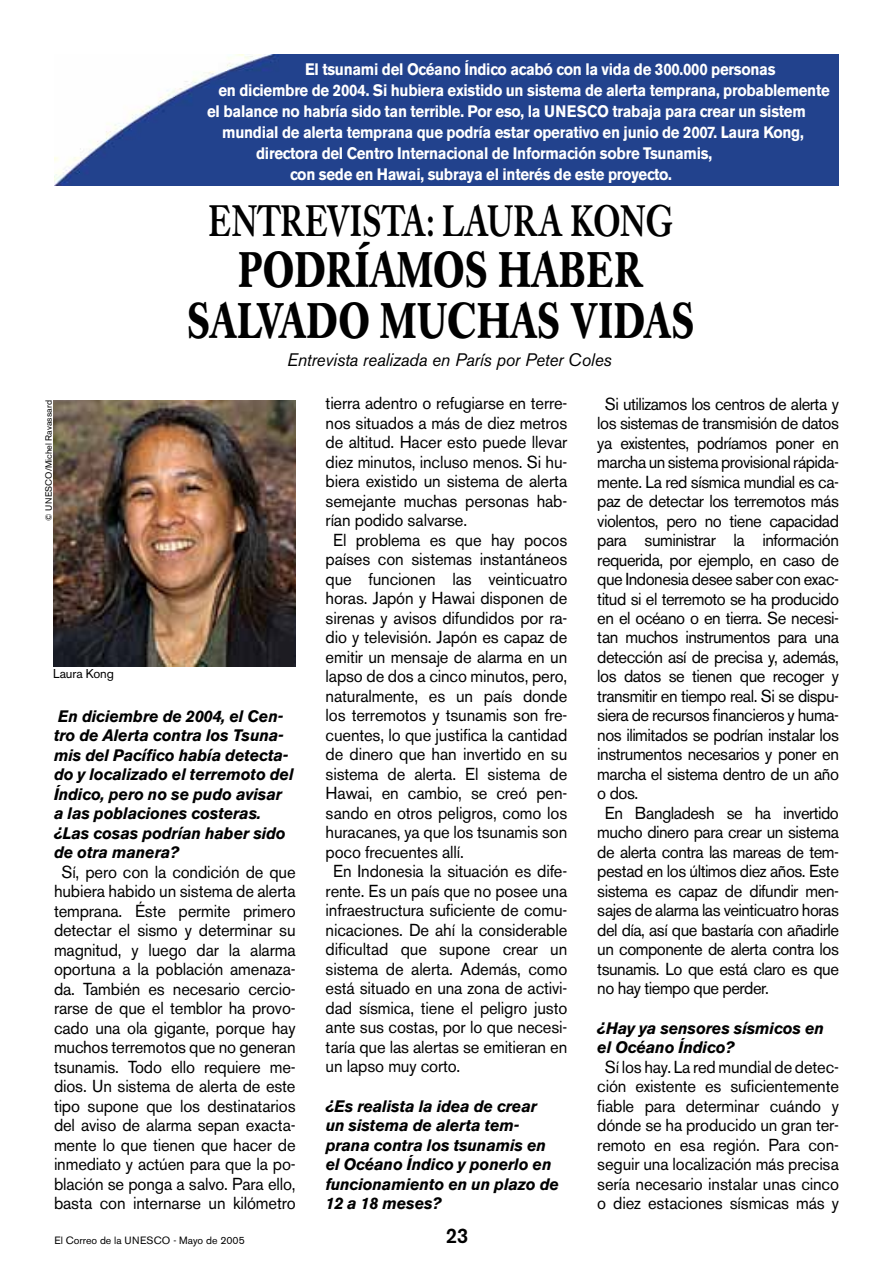
<style>
.page{position:relative;width:893px;height:1263px;background:#fff}
.page>*{position:absolute;margin:0;border:0;box-sizing:border-box;transform-origin:0 0}
.t1{font:700 49.5px/51px "Caslon Book BE";letter-spacing:.01em;color:#000;text-align:center;scale:.75 1}
.t2{font:500 43.5px "Caslon Book BE";letter-spacing:.01em;color:#000;scale:.75 1}
.t3{font:500 21px "Akzidenz Grotesk BE";color:#000;scale:.96 1}
.t4{font:italic 18px "Akzidenz Grotesk BE";letter-spacing:-.01em;color:#000;scale:.96 1}
.t5{font:17.25px/19.5px "Akzidenz Grotesk BE";letter-spacing:-.01em;color:#000;text-align:center;scale:.96 1}
.t6{font:17.25px "Akzidenz Grotesk BE";letter-spacing:-.03em;color:#000;scale:.96 1}
.t7{font:700 16.5px "Akzidenz Grotesk BE";letter-spacing:-.02em;color:#fff;scale:.91 1}
.t8{font:italic 700 16.5px/19.5px "Akzidenz Grotesk BE";letter-spacing:-.01em;color:#000;scale:.96 1}
.t9{font:12.75px "Akzidenz Grotesk BE";letter-spacing:-.01em;color:#000}
.t10{font:10.5px "Akzidenz Grotesk BE";color:#000}
.t11{font:9px "Akzidenz Grotesk BE";color:#000}
</style>
<div class="page">
<img style="left:54px;top:54px;width:785px;height:132px">
<img style="left:53px;top:400px;width:243px;height:266px">
<p class="t7" style="left:305px;top:59px;width:518px">El tsunami del Océano Índico acabó con la vida de 300.000 personas</p>
<p class="t7" style="left:218px;top:80px;width:673px">en diciembre de 2004. Si hubiera existido un sistema de alerta temprana, probablemente</p>
<p class="t7" style="left:207px;top:101px;width:383px">el balance no habría sido tan terrible. Por eso, la UNESCO</p>
<p class="t7" style="left:612px;top:101px;width:214px">trabaja para crear un sistem</p>
<p class="t7" style="left:222px;top:122px;width:641px">mundial de alerta temprana que podría estar operativo en junio de 2007. Laura Kong,</p>
<p class="t7" style="left:256px;top:143px;width:503px">directora del Centro Internacional de Información sobre Tsunamis,</p>
<p class="t7" style="left:290px;top:164px;width:421px">con sede en Hawai, subraya el interés de este proyecto.</p>
<h2 class="t2" style="left:209px;top:196px;width:619px">ENTREVISTA: LAURA KONG</h2>
<h1 class="t1" style="left:188px;top:246px;width:673px">PODRÍAMOS HABER<br>SALVADO MUCHAS VI DAS</h1>
<p class="t4" style="left:287px;top:349px;width:340px">Entrevista realizada en París por Peter Coles</p>
<p class="t11" style="left:43px;top:521px;width:122px;rotate:-90deg">© UNESCO/Michel Ravassard</p>
<p class="t9" style="left:53px;top:666px;width:62px">Laura Kong</p>
<p class="t8" style="left:54px;top:706px;width:251px">En diciembre de 2004, el Cen&shy;tro de Alerta contra los Tsuna&shy;mis del Pacífico había detecta&shy;do y localizado el terremoto del<br>Índico, pero no se pudo avisar a las poblaciones costeras. ¿Las cosas podrían haber sido de otra manera?</p>
<p class="t5" style="left:54px;top:862px;width:253px">Sí, pero con la condición de que hubiera habido un sistema de alerta temprana. Éste permite primero detectar el sismo y determinar su magnitud, y luego dar la alarma oportuna a la población amenaza&shy;da. También es necesario cercio&shy;rarse de que el temblor ha provo&shy;cado una ola gigante, porque hay muchos terremotos que no generan tsunamis. Todo ello requiere me&shy;dios. Un sistema de alerta de este tipo supone que los destinatarios del aviso de alarma sepan exacta&shy;mente lo que tienen que hacer de inmediato y actúen para que la po&shy;blación se ponga a salvo. Para ello, basta con internarse un kilómetro</p>
<p class="t5" style="left:326px;top:394px;width:253px">tierra adentro o refugiarse en terre-</p>
<p class="t5" style="left:326px;top:413px;width:253px">nos situados a más de diez metros</p>
<p class="t5" style="left:326px;top:433px;width:253px">de altitud. Hacer esto puede llevar</p>
<p class="t5" style="left:326px;top:452px;width:253px">diez minutos, incluso menos. Si hu-</p>
<p class="t5" style="left:326px;top:472px;width:253px">biera existido un sistema de alerta</p>
<p class="t5" style="left:326px;top:491px;width:253px">semejante muchas personas hab-</p>
<p class="t5" style="left:326px;top:511px;width:149px">rían podido salvarse.</p>
<p class="t5" style="left:333px;top:530px;width:245px">El problema es que hay pocos</p>
<p class="t5" style="left:326px;top:550px;width:253px">países con sistemas instantáneos</p>
<p class="t5" style="left:326px;top:569px;width:253px">que funcionen las veinticuatro</p>
<p class="t5" style="left:326px;top:589px;width:253px">horas. Japón y Hawai disponen de</p>
<p class="t5" style="left:326px;top:608px;width:253px">sirenas y avisos difundidos por ra-</p>
<p class="t5" style="left:326px;top:628px;width:253px">dio y televisión. Japón es capaz de</p>
<p class="t5" style="left:326px;top:647px;width:253px">emitir un mensaje de alarma en un</p>
<p class="t5" style="left:326px;top:667px;width:253px">lapso de dos a cinco minutos, pero,</p>
<p class="t5" style="left:326px;top:686px;width:253px">naturalmente, es un país donde</p>
<p class="t5" style="left:326px;top:706px;width:253px">los terremotos y tsunamis son fre-</p>
<p class="t5" style="left:326px;top:725px;width:253px">cuentes, lo que justifica la cantidad</p>
<p class="t5" style="left:326px;top:744px;width:253px">de dinero que han invertido en su</p>
<p class="t5" style="left:326px;top:764px;width:253px">sistema de alerta. El sistema de</p>
<p class="t5" style="left:326px;top:783px;width:253px">Hawai, en cambio, se creó pen-</p>
<p class="t5" style="left:326px;top:803px;width:253px">sando en otros peligros, como los</p>
<p class="t5" style="left:326px;top:822px;width:253px">huracanes, ya que los tsunamis son</p>
<p class="t5" style="left:326px;top:842px;width:145px">poco frecuentes allí.</p>
<p class="t5" style="left:333px;top:861px;width:245px">En Indonesia la situación es dife-</p>
<p class="t5" style="left:326px;top:881px;width:253px">rente. Es un país que no posee una</p>
<p class="t5" style="left:326px;top:900px;width:253px">infraestructura suficiente de comu-</p>
<p class="t5" style="left:326px;top:920px;width:253px">nicaciones. De ahí la considerable</p>
<p class="t5" style="left:326px;top:939px;width:253px">dificultad que supone crear un</p>
<p class="t5" style="left:326px;top:959px;width:253px">sistema de alerta. Además, como</p>
<p class="t5" style="left:326px;top:978px;width:253px">está situado en una zona de activi-</p>
<p class="t5" style="left:326px;top:998px;width:253px">dad sísmica, tiene el peligro justo</p>
<p class="t5" style="left:326px;top:1017px;width:253px">ante sus costas, por lo que necesi-</p>
<p class="t5" style="left:326px;top:1037px;width:253px">taría que las alertas se emitieran en</p>
<p class="t5" style="left:326px;top:1056px;width:142px">un lapso muy corto.</p>
<p class="t8" style="left:326px;top:1096px;width:245px">¿Es realista la idea de crear un sistema de alerta tem&shy;prana contra los tsunamis en el Océano Índico y ponerlo en funcionamiento en un plazo de<br>12 a 18 meses?</p>
<p class="t10" style="left:55px;top:1234px;width:192px">El Correo de la UNESCO - Mayo de 2005</p>
<p class="t3" style="left:446px;top:1223px;width:25px">23</p>
<p class="t6" style="left:605px;top:393px;width:245px">Si utilizamos los centros de alerta y</p>
<p class="t6" style="left:597px;top:413px;width:253px">los sistemas de transmisión de datos</p>
<p class="t6" style="left:597px;top:432px;width:253px">ya existentes, podríamos poner en</p>
<p class="t6" style="left:597px;top:452px;width:253px">marcha un sistema provisional rápida-</p>
<p class="t6" style="left:597px;top:471px;width:253px">mente. La red sísmica mundial es ca-</p>
<p class="t6" style="left:597px;top:491px;width:253px">paz de detectar los terremotos más</p>
<p class="t6" style="left:597px;top:510px;width:253px">violentos, pero no tiene capacidad</p>
<p class="t6" style="left:597px;top:530px;width:253px">para suministrar la información</p>
<p class="t6" style="left:597px;top:549px;width:253px">requerida, por ejemplo, en caso de</p>
<p class="t6" style="left:597px;top:569px;width:253px">que Indonesia desee saber con exac-</p>
<p class="t6" style="left:597px;top:588px;width:253px">titud si el terremoto se ha producido</p>
<p class="t6" style="left:597px;top:608px;width:253px">en el océano o en tierra. Se necesi-</p>
<p class="t6" style="left:597px;top:627px;width:253px">tan muchos instrumentos para una</p>
<p class="t6" style="left:597px;top:647px;width:253px">detección así de precisa y, además,</p>
<p class="t6" style="left:597px;top:666px;width:253px">los datos se tienen que recoger y</p>
<p class="t6" style="left:597px;top:686px;width:253px">transmitir en tiempo real. Si se dispu-</p>
<p class="t6" style="left:597px;top:705px;width:253px">siera de recursos financieros y huma-</p>
<p class="t6" style="left:597px;top:725px;width:253px">nos ilimitados se podrían instalar los</p>
<p class="t6" style="left:597px;top:744px;width:253px">instrumentos necesarios y poner en</p>
<p class="t6" style="left:597px;top:764px;width:253px">marcha el sistema dentro de un año</p>
<p class="t5" style="left:597px;top:784px;width:44px">o dos.</p>
<p class="t6" style="left:605px;top:803px;width:245px">En Bangladesh se ha invertido</p>
<p class="t6" style="left:597px;top:822px;width:253px">mucho dinero para crear un sistema</p>
<p class="t6" style="left:597px;top:842px;width:253px">de alerta contra las mareas de tem-</p>
<p class="t6" style="left:597px;top:861px;width:253px">pestad en los últimos diez años. Este</p>
<p class="t6" style="left:597px;top:881px;width:253px">sistema es capaz de difundir men-</p>
<p class="t6" style="left:597px;top:900px;width:253px">sajes de alarma las veinticuatro horas</p>
<p class="t6" style="left:597px;top:920px;width:253px">del día, así que bastaría con añadirle</p>
<p class="t6" style="left:597px;top:939px;width:253px">un componente de alerta contra los</p>
<p class="t6" style="left:597px;top:958px;width:253px">tsunamis. Lo que está claro es que</p>
<p class="t6" style="left:597px;top:978px;width:180px">no hay tiempo que perder.</p>
<p class="t8" style="left:597px;top:1018px;width:238px">¿Hay ya sensores sísmicos en el Océano Índico?</p>
<p class="t5" style="left:597px;top:1057px;width:253px">Sí los hay. La red mundial de detec&shy;ción existente es suficientemente fiable para determinar cuándo y dónde se ha producido un gran ter&shy;remoto en esa región. Para con&shy;seguir una localización más precisa sería necesario instalar unas cinco o diez estaciones sísmicas más y</p>
</div>
